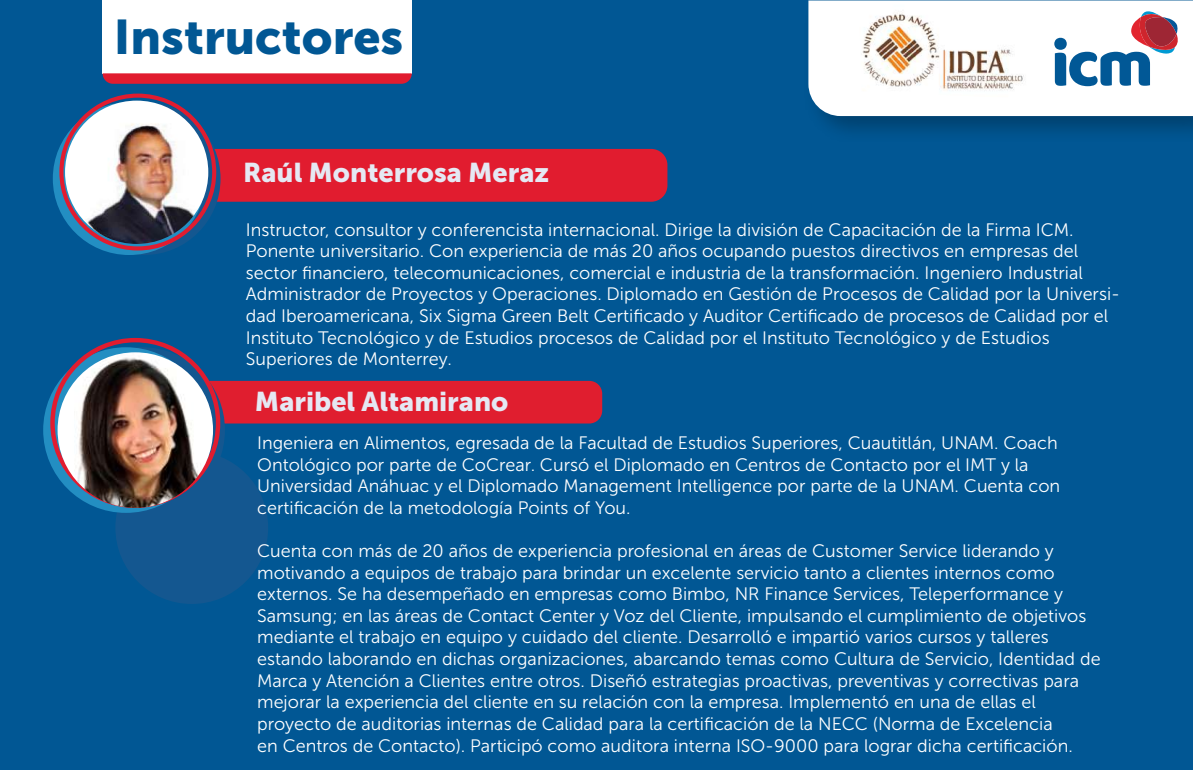
<style>
.page{position:relative;width:1193px;height:770px;background:#fff}
.page>*{position:absolute;margin:0;border:0;box-sizing:border-box;transform-origin:0 0}
.t1{font:48.3px "Museo Sans 900";color:#015794}
.t2{font:27px "Museo Sans 900";color:#e5e8f3}
.t3{font:18px/21.6px "Museo Sans 300";color:#fff}
</style>
<div class="page">
<div style="left:1px;top:0;width:1191px;height:770px;background:#015794"></div>
<div style="left:115px;top:451px;width:153px;height:153px;background:#145790;border-radius:50%"></div>
<img style="left:822px;top:116px;width:370px;height:16px">
<div style="left:808px;top:0;width:384px;height:116px;background:#fff"></div>
<svg style="left:1054px;top:10px;width:125px;height:76px"></svg>
<img style="left:858px;top:5px;width:170px;height:94px">
<div style="left:103px;top:0;width:309px;height:73px;background:#fff"></div>
<svg style="left:103px;top:73px;width:309px;height:11px"></svg>
<img style="left:0;top:0;width:1px;height:149px">
<div style="left:188px;top:149px;width:479px;height:53px;background:#e11c2f;border-radius:16px"></div>
<svg style="left:68px;top:102px;width:152px;height:153px;fill:#145790"></svg>
<svg style="left:53px;top:102px;width:153px;height:153px;fill:#238ec2"></svg>
<div style="left:59px;top:94px;width:157px;height:156px;border:4px solid #e11c2f;border-radius:50%"></div>
<img style="left:65px;top:101px;width:143px;height:143px;border-radius:72px">
<div style="left:209px;top:381px;width:393px;height:42px;background:#e01e2f"></div>
<svg style="left:59px;top:347px;width:166px;height:166px;fill:#145790"></svg>
<svg style="left:43px;top:347px;width:166px;height:166px;fill:#238ec2"></svg>
<div style="left:50px;top:338px;width:170px;height:170px;border:4px solid #e11c2f;border-radius:50%"></div>
<img style="left:58px;top:352px;width:155px;height:155px;border-radius:78px">
<h1 class="t1" style="left:114px;top:10px;width:291px">Instructores</h1>
<h2 class="t2" style="left:243px;top:157px;width:308px">Raúl Monterrosa Meraz</h2>
<p class="t3" style="left:246px;top:218px;width:875px">Instructor, consultor y conferencista internacional. Dirige la división de Capacitación de la Firma ICM.<br>Ponente universitario. Con experiencia de más 20 años ocupando puestos directivos en empresas del sector financiero, telecomunicaciones, comercial e industria de la transformación. Ingeniero Industrial Administrador de Proyectos y Operaciones. Diplomado en Gestión de Procesos de Calidad por la Universi&shy;dad Iberoamericana, Six Sigma Green Belt Certificado y Auditor Certificado de procesos de Calidad por el Instituto Tecnológico y de Estudios procesos de Calidad por el Instituto Tecnológico y de Estudios Superiores de Monterrey.</p>
<h2 class="t2" style="left:255px;top:386px;width:255px">Maribel Altamirano</h2>
<p class="t3" style="left:257px;top:432px;width:804px">Ingeniera en Alimentos, egresada de la Facultad de Estudios Superiores, Cuautitlán, UNAM. Coach Ontológico por parte de CoCrear. Cursó el Diplomado en Centros de Contacto por el IMT y la Universidad Anáhuac y el Diplomado Management Intelligence por parte de la UNAM. Cuenta con certificación de la metodología Points of You.</p>
<p class="t3" style="left:257px;top:540px;width:845px">Cuenta con más de 20 años de experiencia profesional en áreas de Customer Service liderando y motivando a equipos de trabajo para brindar un excelente servicio tanto a clientes internos como externos. Se ha desempeñado en empresas como Bimbo, NR Finance Services, Teleperformance y Samsung; en las áreas de Contact Center y Voz del Cliente, impulsando el cumplimiento de objetivos mediante el trabajo en equipo y cuidado del cliente. Desarrolló e impartió varios cursos y talleres estando laborando en dichas organizaciones, abarcando temas como Cultura de Servicio, Identidad de Marca y Atención a Clientes entre otros. Diseñó estrategias proactivas, preventivas y correctivas para mejorar la experiencia del cliente en su relación con la empresa. Implementó en una de ellas el proyecto de auditorias internas de Calidad para la certificación de la NECC (Norma de Excelencia<br>en Centros de Contacto). Participó como auditora interna ISO-9000 para lograr dicha certificación.</p>
</div>
